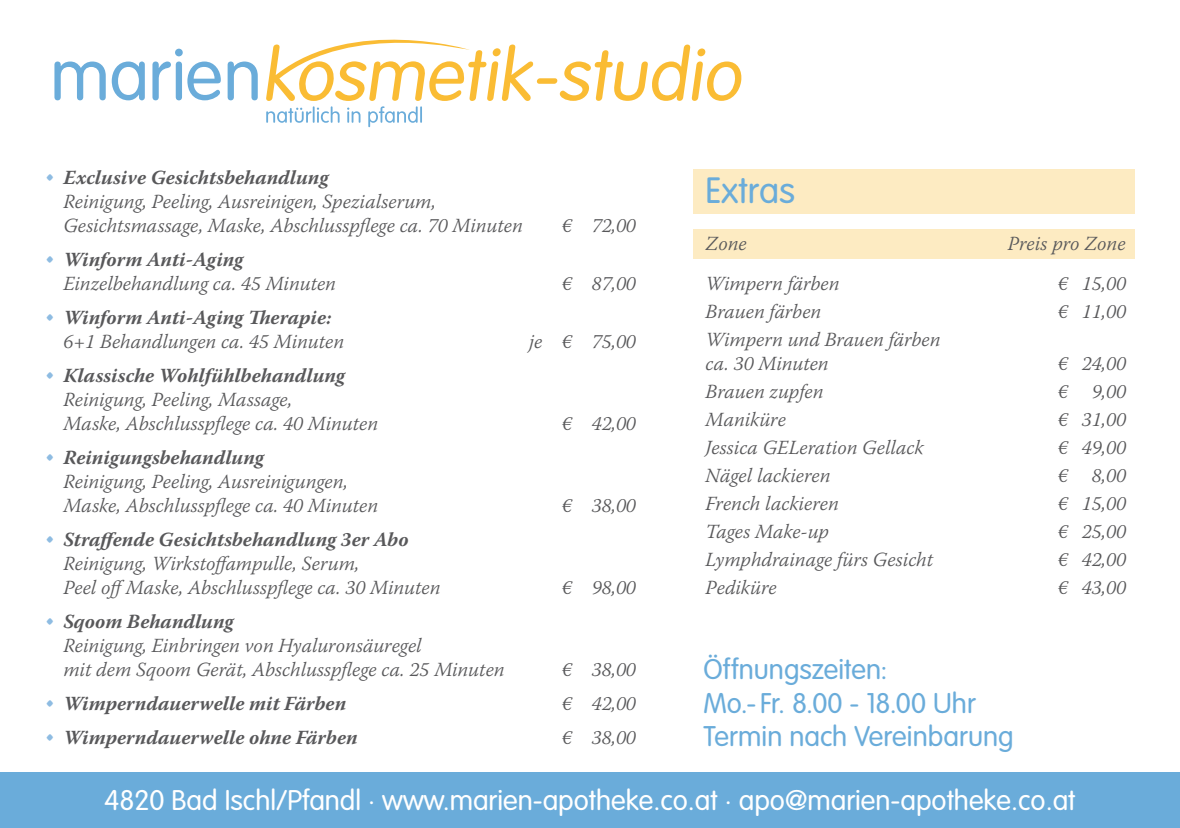
<style>
.page{position:relative;width:1180px;height:828px;background:#fff}
.page>*{position:absolute;margin:0;border:0;box-sizing:border-box;transform-origin:0 0}
.t1{font:300 36px "VAG Rounded";color:#6aacda}
.t2{font:300 28px "VAG Rounded";color:#fff}
.t3{font:300 28px/33.6px "VAG Rounded";letter-spacing:.005em;color:#6aacda}
.t4{font:italic 300 20px/24px "Warnock Pro";color:#58585a}
.t5{font:italic 700 20px "Warnock Pro";color:#58585a}
.s1{font-weight:700;font-style:normal;color:#8ebce2}
.s2{font-weight:700}
.s3{font-style:normal;color:#8ebce2}
</style>
<div class="page">
<svg style="left:54px;top:49px;width:204px;height:51px"></svg>
<svg style="left:266px;top:39px;width:476px;height:88px"></svg>
<div style="left:0;top:772px;width:1179px;height:56px;background:#6aacda"></div>
<div style="left:693px;top:169px;width:441px;height:44px;background:#fdebc2"></div>
<div style="left:693px;top:229px;width:441px;height:30px;background:#fdebc2"></div>
<p class="t4" style="left:63px;top:165px;width:461px;text-indent:-18px"><span class="s1">•</span> <span class="s2">Exclusive Gesichtsbehandlung<br></span>Reinigung, Peeling, Ausreinigen, Spezialserum,<br>Gesichtsmassage, Maske, Abschlusspflege ca. 70 Minuten</p>
<p class="t4" style="left:63px;top:247px;width:274px;text-indent:-18px"><span class="s1">•</span> <span class="s2">Winform Anti-Aging<br></span>Einzelbehandlung ca. 45 Minuten</p>
<p class="t4" style="left:561px;top:213px;width:76px">€ 72,00</p>
<p class="t4" style="left:561px;top:271px;width:76px">€ 87,00</p>
<p class="t4" style="left:63px;top:305px;width:282px;text-indent:-18px"><span class="s1">•</span> <span class="s2">Winform Anti-Aging Therapie:<br></span>6+1 Behandlungen ca. 45 Minuten</p>
<p class="t4" style="left:63px;top:363px;width:316px;text-indent:-18px"><span class="s1">•</span> <span class="s2">Klassische Wohlfühlbehandlung<br></span>Reinigung, Peeling, Massage,<br>Maske, Abschlusspflege ca. 40 Minuten</p>
<p class="t4" style="left:63px;top:445px;width:316px;text-indent:-18px"><span class="s1">•</span> <span class="s2">Reinigungsbehandlung<br></span>Reinigung, Peeling, Ausreinigungen,<br>Maske, Abschlusspflege ca. 40 Minuten</p>
<p class="t4" style="left:63px;top:527px;width:378px;text-indent:-18px"><span class="s1">•</span> <span class="s2">Straffende Gesichtsbehandlung 3er Abo<br></span>Reinigung, Wirkstoffampulle, Serum,<br>Peel offMaske, Abschlusspflege ca. 30 Minuten</p>
<p class="t4" style="left:529px;top:329px;width:108px">je € 75,00</p>
<p class="t4" style="left:561px;top:411px;width:76px">€ 42,00</p>
<p class="t4" style="left:561px;top:493px;width:76px">€ 38,00</p>
<p class="t4" style="left:561px;top:575px;width:76px">€ 98,00</p>
<h1 class="t1" style="left:705px;top:170px;width:91px">Extras</h1>
<p class="t4" style="left:705px;top:231px;width:43px">Zone</p>
<p class="t4" style="left:1007px;top:231px;width:119px">Preis pro Zone</p>
<p class="t4" style="left:705px;top:271px;width:135px">Wimpern färben</p>
<p class="t4" style="left:1057px;top:271px;width:70px">€ 15,00</p>
<p class="t4" style="left:705px;top:299px;width:117px">Brauen färben</p>
<p class="t4" style="left:1057px;top:299px;width:70px">€ 11,00</p>
<p class="t4" style="left:705px;top:327px;width:236px">Wimpern und Brauen färben ca. 30 Minuten</p>
<p class="t4" style="left:1057px;top:351px;width:70px">€ 24,00</p>
<p class="t4" style="left:705px;top:379px;width:119px">Brauen zupfen</p>
<p class="t4" style="left:1057px;top:379px;width:70px">€ 9,00</p>
<p class="t4" style="left:705px;top:407px;width:82px">Maniküre</p>
<p class="t4" style="left:1057px;top:407px;width:70px">€ 31,00</p>
<p class="t4" style="left:705px;top:435px;width:219px">Jessica GELeration Gellack</p>
<p class="t4" style="left:1057px;top:435px;width:70px">€ 49,00</p>
<p class="t4" style="left:705px;top:463px;width:126px">Nägel lackieren</p>
<p class="t4" style="left:1057px;top:463px;width:70px">€ 8,00</p>
<p class="t4" style="left:705px;top:491px;width:135px">French lackieren</p>
<p class="t4" style="left:1057px;top:491px;width:70px">€ 15,00</p>
<p class="t4" style="left:705px;top:519px;width:125px">Tages Make-up</p>
<p class="t4" style="left:1057px;top:519px;width:70px">€ 25,00</p>
<p class="t4" style="left:705px;top:547px;width:229px">Lymphdrainage fürs Gesicht</p>
<p class="t4" style="left:1057px;top:547px;width:70px">€ 42,00</p>
<p class="t4" style="left:705px;top:575px;width:73px">Pediküre</p>
<p class="t4" style="left:1057px;top:575px;width:70px">€ 43,00</p>
<p class="t4" style="left:63px;top:609px;width:442px;text-indent:-18px"><span class="s1">•</span> <span class="s2">Sqoom Behandlung<br></span>Reinigung, Einbringen von Hyaluronsäuregel<br>mit dem Sqoom Gerät, Abschlusspflege ca. 25 Minuten</p>
<h2 class="t3" style="left:703px;top:652px;width:312px">Öffnungszeiten:<br>Mo.- Fr. 8.00 - 18.00 Uhr<br>Termin nach Vereinbarung</h2>
<p class="t4" style="left:561px;top:657px;width:76px">€ 38,00</p>
<p class="t5" style="left:45px;top:691px;width:302px"><span class="s3">•</span> Wimperndauerwelle mit Färben</p>
<p class="t4" style="left:561px;top:691px;width:76px">€ 42,00</p>
<p class="t5" style="left:45px;top:725px;width:314px"><span class="s3">•</span> Wimperndauerwelle ohne Färben</p>
<p class="t4" style="left:561px;top:725px;width:76px">€ 38,00</p>
<h2 class="t2" style="left:104px;top:784px;width:972px">4820 Bad Ischl/Pfandl . www.marien-apotheke.co.at . apo@marien-apotheke.co.at</h2>
</div>
